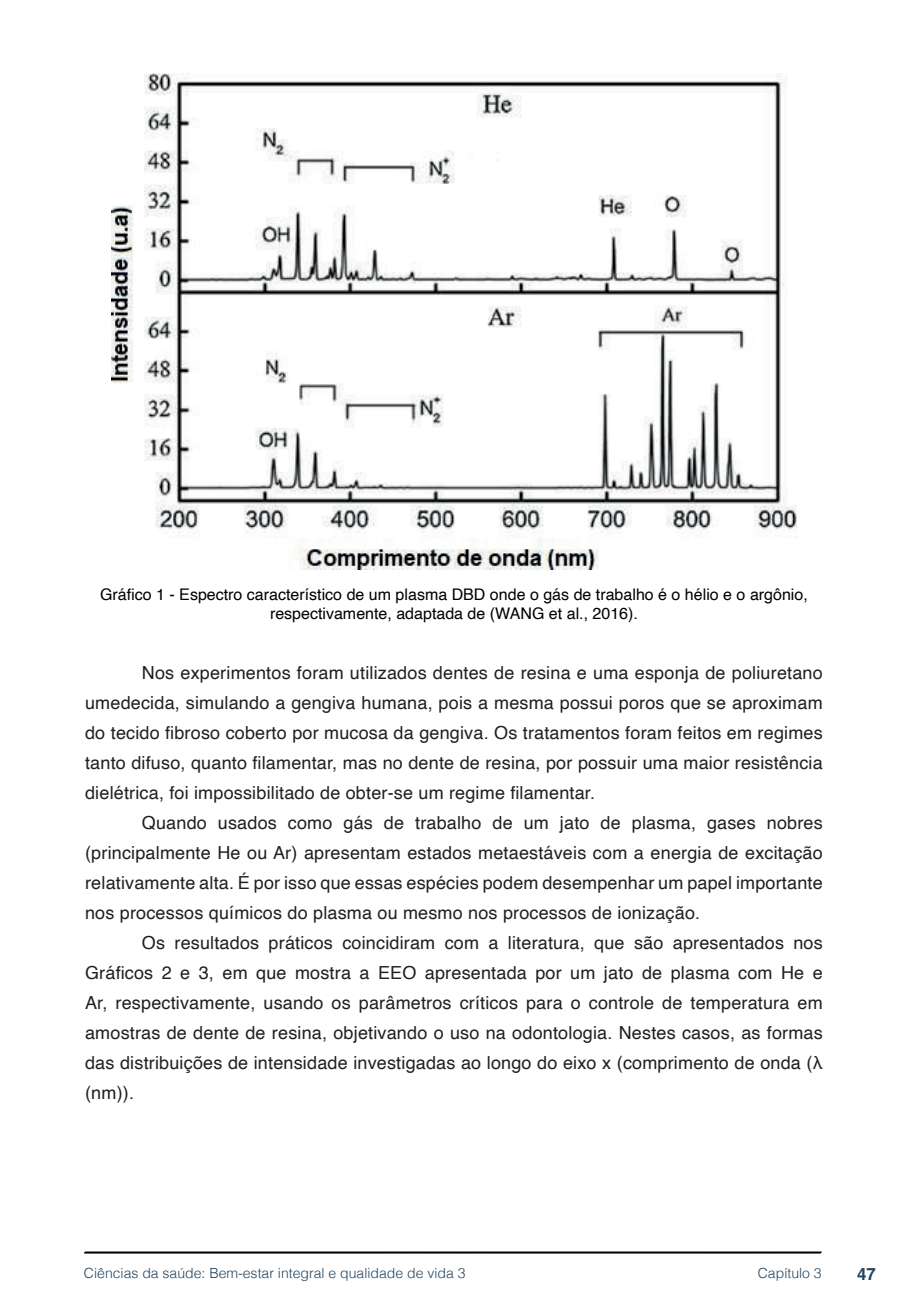
<style>
.page{position:relative;width:908px;height:1304px;background:#fff}
.page>*{position:absolute;margin:0;border:0;box-sizing:border-box;transform-origin:0 0}
.txt{font:18px/30px "Helvetica";letter-spacing:.01em;color:#231f20;text-align:justify}
.t1{font:700 16.8px "Helvetica";color:#23445f}
.imagens_graf_tab{font:16px/19.2px "Helvetica";color:#000;text-align:center}
.t2{font:300 14px "Helvetica";color:#23445f}
</style>
<div class="page">
<svg style="left:84px;top:1251px;width:737px;height:3px;background:#515151"></svg>
<img style="left:112px;top:74px;width:683px;height:495px">
<p class="imagens_graf_tab" style="left:100px;top:585px;width:709px">Gráfico 1 - Espectro característico de um plasma DBD onde o gás de trabalho é o hélio e o argônio, respectivamente, adaptada de (WANG et al., 2016).</p>
<p class="txt" style="left:85px;top:658px;width:738px;text-indent:57px">Nos experimentos foram utilizados dentes de resina e uma esponja de poliuretano umedecida, simulando a gengiva humana, pois a mesma possui poros que se aproximam do tecido fibroso coberto por mucosa da gengiva. Os tratamentos foram feitos em regimes tanto difuso, quanto filamentar, mas no dente de resina, por possuir uma maior resistência dielétrica, foi impossibilitado de obter-se um regime filamentar.</p>
<p class="txt" style="left:85px;top:808px;width:738px;text-indent:57px">Quando usados como gás de trabalho de um jato de plasma, gases nobres (principalmente He ou Ar) apresentam estados metaestáveis com a energia de excitação relativamente alta. É por isso que essas espécies podem desempenhar um papel importante nos processos químicos do plasma ou mesmo nos processos de ionização.</p>
<p class="txt" style="left:85px;top:928px;width:738px;text-indent:57px">Os resultados práticos coincidiram com a literatura, que são apresentados nos Gráficos 2 e 3, em que mostra a EEO apresentada por um jato de plasma com He e Ar, respectivamente, usando os parâmetros críticos para o controle de temperatura em amostras de dente de resina, objetivando o uso na odontologia. Nestes casos, as formas das distribuições de intensidade investigadas ao longo do eixo x (comprimento de onda (λ (nm)).</p>
<p class="t2" style="left:84px;top:1261px;width:383px">Ciências da saúde: Bem-estar integral e qualidade de vida 3</p>
<p class="t2" style="left:757px;top:1261px;width:65px">Capítulo 3</p>
<p class="t1" style="left:856px;top:1264px;width:20px">47</p>
</div>
